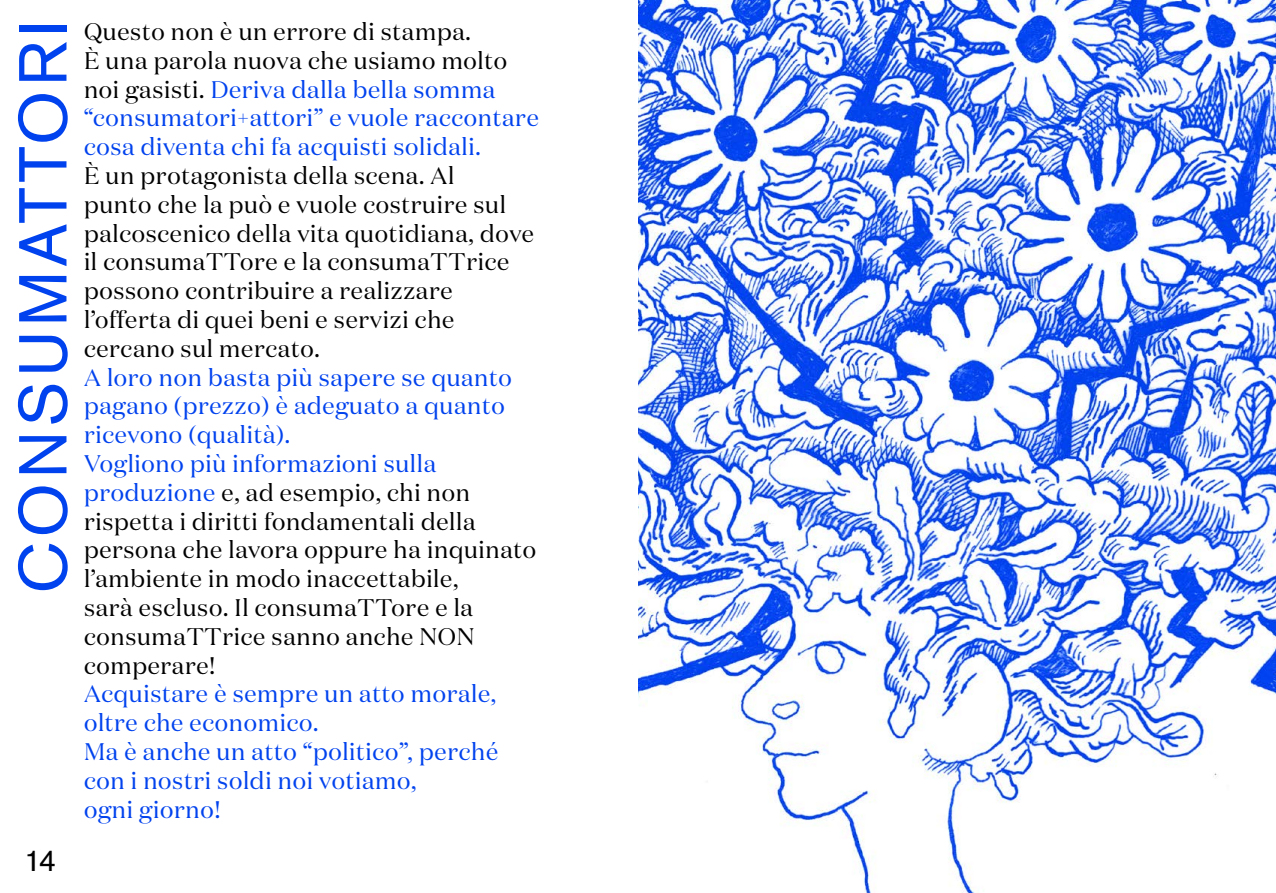
<style>
.page{position:relative;width:1276px;height:893px;background:#fff}
.page>*{position:absolute;margin:0;border:0;box-sizing:border-box;transform-origin:0 0}
.t1{font:67.05px "Akzidenz Grotesk BQ";letter-spacing:.07em;color:#0042ee}
.t2{font:30px "Akzidenz Grotesk BQ";color:#000}
.t3{font:24px/28.8px "Domaine Disp";letter-spacing:.03em;color:#000}
.t4{font:24px/28.8px "Domaine Disp";letter-spacing:.03em;color:#0042ee}
.s1{color:#000}
.s2{color:#0042ee}
</style>
<div class="page">
<img style="left:638px;top:0;width:638px;height:893px">
<h1 class="t1" style="left:3px;top:593px;width:574px;rotate:-90deg">CONSUMATTORI</h1>
<p class="t2" style="left:24px;top:842px;width:34px">14</p>
<p class="t4" style="left:84px;top:17px;width:456px"><span class="s1">Questo non è un errore di stampa.<br>È una parola nuova che usiamo molto noi gasisti.</span> Deriva dalla bella somma “consumatori+attori” e vuole raccontare cosa diventa chi fa acquisti solidali.</p>
<p class="t3" style="left:84px;top:161px;width:451px">È un protagonista della scena. Al<br>punto che la può e vuole costruire sul palcoscenico della vita quotidiana, dove il consumaTTore e la consumaTTrice possono contribuire a realizzare l’offerta di quei beni e servizi che cercano sul mercato.</p>
<p class="t3" style="left:84px;top:363px;width:454px"><span class="s2">A loro non basta più sapere se quanto pagano (prezzo) è adeguato a quanto ricevono (qualità).<br>Vogliono più informazioni sulla produzione</span> e, ad esempio, chi non rispetta i diritti fondamentali della persona che lavora oppure ha inquinato l’ambiente in modo inaccettabile,<br>sarà escluso. Il consumaTTore e la consumaTTrice sanno anche NON comperare!</p>
<p class="t4" style="left:84px;top:679px;width:415px">Acquistare è sempre un atto morale, oltre che economico.<br>Ma è anche un atto “politico”, perché con i nostri soldi noi votiamo,<br>ogni giorno!</p>
</div>
